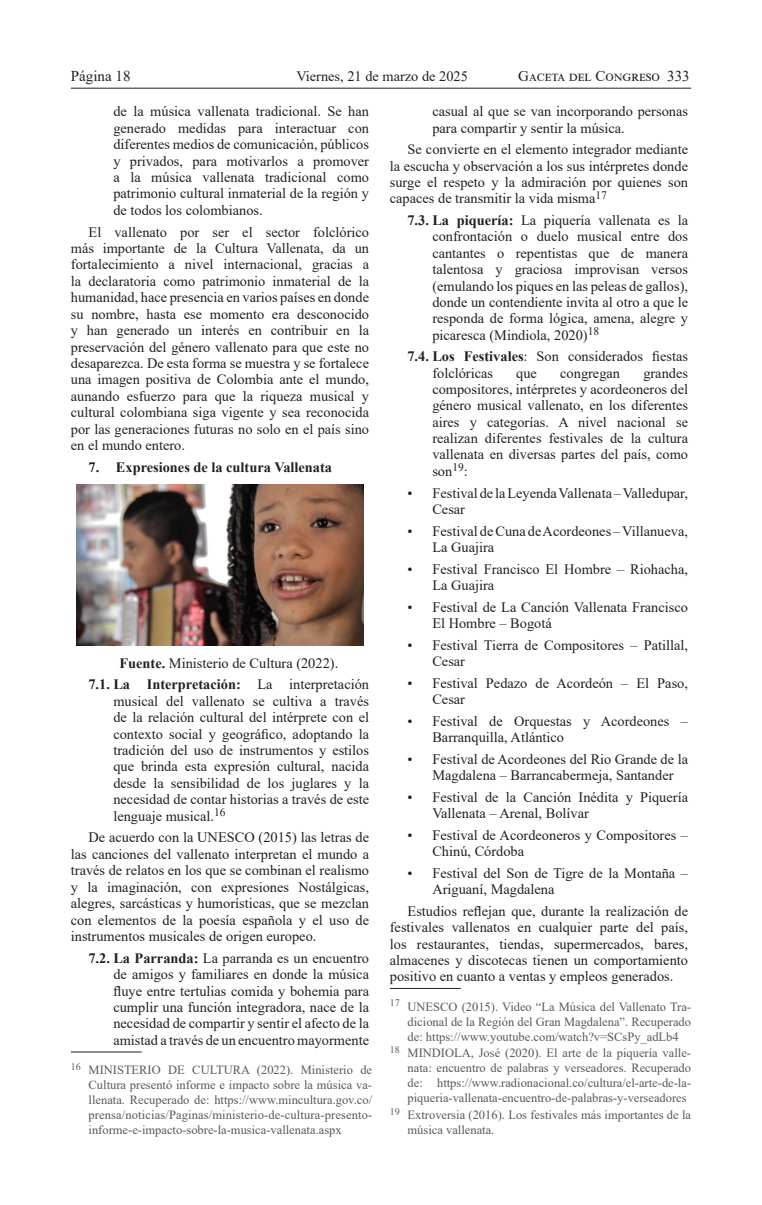
<style>
.page{position:relative;width:762px;height:1205px;background:#fff}
.page>*{position:absolute;margin:0;border:0;box-sizing:border-box;transform-origin:0 0}
.t1{font:15px "Times New Roman";color:#231f20}
.Párrafos_-_TABULADO{font:14.38px/16.4px "Times New Roman";color:#231f20}
.Párrafos{font:14.38px/16.4px "Times New Roman";color:#231f20;text-align:justify}
.Párrafos-2{font:700 14.38px "Times New Roman";color:#231f20}
.Pies_de_páginas{font:12.5px/15px "Times New Roman";color:#57585a;text-align:justify}
.s1{font-weight:700}
</style>
<div class="page">
<hr style="left:71px;top:88px;width:620px;height:1px;background:#231f20">
<img style="left:76px;top:484px;width:287px;height:162px">
<hr style="left:71px;top:1051px;width:71px;height:1px;background:#231f20">
<hr style="left:390px;top:988px;width:71px;height:1px;background:#231f20">
<p class="t1" style="left:71px;top:65px;width:61px">Página 18</p>
<p class="Párrafos" style="left:296px;top:67px;width:173px">Viernes, 21 de marzo de 2025</p>
<p class="t1" style="left:518px;top:65px;width:173px">Gaceta del Congreso 333</p>
<p class="Párrafos_-_TABULADO" style="left:113px;top:103px;width:257px;text-align:justify">de la música vallenata tradicional. Se han generado medidas para interactuar con diferentes medios de comunicación, públicos y privados, para motivarlos a promover a la música vallenata tradicional como patrimonio cultural inmaterial de la región y de todos los colombianos.</p>
<p class="Párrafos" style="left:71px;top:223px;width:300px;text-indent:18px">El vallenato por ser el sector folclórico más importante de la Cultura Vallenata, da un fortalecimiento a nivel internacional, gracias a la declaratoria como patrimonio inmaterial de la humanidad, hace presencia en varios países en donde su nombre, hasta ese momento era desconocido y han generado un interés en contribuir en la preservación del género vallenato para que este no desaparezca. De esta forma se muestra y se fortalece una imagen positiva de Colombia ante el mundo, aunando esfuerzo para que la riqueza musical y cultural colombiana siga vigente y sea reconocida por las generaciones futuras no solo en el país sino en el mundo entero.</p>
<p class="Párrafos-2" style="left:89px;top:457px;width:245px">7. Expresiones de la cultura Vallenata</p>
<p class="Párrafos_-_TABULADO" style="left:432px;top:103px;width:257px">casual al que se van incorporando personas para compartir y sentir la música.</p>
<p class="Párrafos" style="left:390px;top:141px;width:300px;text-indent:18px">Se convierte en el elemento integrador mediante la escucha y observación a los sus intérpretes donde surge el respeto y la admiración por quienes son capaces de transmitir la vida misma<sup>17</sup></p>
<p class="Párrafos_-_TABULADO" style="left:432px;top:212px;width:257px;text-align:justify;text-indent:-25px"><span class="s1">7.3. La piquería:</span> La piquería vallenata es la confrontación o duelo musical entre dos cantantes o repentistas que de manera talentosa y graciosa improvisan versos (emulando los piques en las peleas de gallos), donde un contendiente invita al otro a que le responda de forma lógica, amena, alegre y picaresca (Mindiola, 2020)<sup>18</sup></p>
<p class="Párrafos_-_TABULADO" style="left:432px;top:348px;width:257px;text-indent:-25px"><span class="s1">7.4. Los Festivales</span>: Son considerados fiestas folclóricas</p>
<p class="Párrafos_-_TABULADO" style="left:432px;top:364px;width:257px;text-align:justify;text-indent:211px">grandes compositores, intérpretes y acordeoneros del género musical vallenato, en los diferentes aires y categorías. A nivel nacional se realizan diferentes festivales de la cultura vallenata en diversas partes del país, como son<sup>19</sup>:</p>
<p class="Párrafos_-_TABULADO" style="left:432px;top:484px;width:257px;text-indent:-25px">• Festival de la Leyenda Vallenata – Valledupar,<br>Cesar</p>
<p class="Párrafos_-_TABULADO" style="left:432px;top:522px;width:257px;text-indent:-25px">• Festival de Cuna de Acordeones – Villanueva,<br>La Guajira</p>
<p class="Párrafos_-_TABULADO" style="left:432px;top:560px;width:257px;text-indent:-25px">• Festival Francisco El Hombre – Riohacha,<br>La Guajira</p>
<p class="Párrafos_-_TABULADO" style="left:432px;top:598px;width:257px;text-indent:-25px">• Festival de La Canción Vallenata Francisco<br>El Hombre – Bogotá</p>
<p class="Párrafos_-_TABULADO" style="left:432px;top:636px;width:257px;text-indent:-25px">• Festival Tierra de Compositores – Patillal,<br>Cesar</p>
<p class="Párrafos_-_TABULADO" style="left:432px;top:674px;width:257px;text-indent:-25px">• Festival Pedazo de Acordeón – El Paso,<br>Cesar</p>
<p class="Párrafos_-_TABULADO" style="left:432px;top:712px;width:257px;text-indent:-25px">• Festival de Orquestas y Acordeones –<br>Barranquilla, Atlántico</p>
<p class="Párrafos_-_TABULADO" style="left:432px;top:750px;width:257px;text-indent:-25px">• Festival de Acordeones del Rio Grande de la<br>Magdalena – Barrancabermeja, Santander</p>
<p class="Párrafos_-_TABULADO" style="left:432px;top:788px;width:257px;text-indent:-25px">• Festival de la Canción Inédita y Piquería<br>Vallenata – Arenal, Bolívar</p>
<p class="Párrafos_-_TABULADO" style="left:432px;top:826px;width:257px;text-indent:-25px">• Festival de Acordeoneros y Compositores –<br>Chinú, Córdoba</p>
<p class="Párrafos_-_TABULADO" style="left:432px;top:864px;width:257px;text-indent:-25px">• Festival del Son de Tigre de la Montaña –<br>Ariguaní, Magdalena</p>
<p class="Párrafos" style="left:390px;top:902px;width:300px;text-indent:18px">Estudios reflejan que, durante la realización de festivales vallenatos en cualquier parte del país, los restaurantes, tiendas, supermercados, bares, almacenes y discotecas tienen un comportamiento positivo en cuanto a ventas y empleos generados.</p>
<p class="Pies_de_páginas" style="left:407px;top:998px;width:285px;text-indent:-18px"><sup>17</sup> UNESCO (2015). Video “La Música del Vallenato Tra&shy;dicional de la Región del Gran Magdalena”. Recuperado de: https://www.youtube.com/watch?v=SCsPy_adLb4</p>
<p class="Pies_de_páginas" style="left:407px;top:1045px;width:285px;text-indent:-18px"><sup>18</sup> MINDIOLA, José (2020). El arte de la piquería valle&shy;nata: encuentro de palabras y verseadores. Recuperado de: https://www.radionacional.co/cultura/el-arte-de-la&shy;piqueria-vallenata-encuentro-de-palabras-y-verseadores</p>
<p class="Pies_de_páginas" style="left:407px;top:1107px;width:285px;text-indent:-18px"><sup>19</sup> Extroversia (2016). Los festivales más importantes de la música vallenata.</p>
<p class="Párrafos_-_TABULADO" style="left:516px;top:364px;width:22px">que</p>
<p class="Párrafos_-_TABULADO" style="left:560px;top:364px;width:61px">congregan</p>
<p class="Párrafos" style="left:119px;top:654px;width:220px"><span class="s1">Fuente.</span> Ministerio de Cultura (2022).</p>
<p class="Párrafos_-_TABULADO" style="left:113px;top:676px;width:257px;text-align:justify;text-indent:-25px"><span class="s1">7.1. La Interpretación:</span> La interpretación musical del vallenato se cultiva a través de la relación cultural del intérprete con el contexto social y geográfico, adoptando la tradición del uso de instrumentos y estilos que brinda esta expresión cultural, nacida desde la sensibilidad de los juglares y la necesidad de contar historias a través de este lenguaje musical.<sup>16</sup></p>
<p class="Párrafos" style="left:71px;top:829px;width:300px;text-indent:18px">De acuerdo con la UNESCO (2015) las letras de las canciones del vallenato interpretan el mundo a través de relatos en los que se combinan el realismo y la imaginación, con expresiones Nostálgicas, alegres, sarcásticas y humorísticas, que se mezclan con elementos de la poesía española y el uso de instrumentos musicales de origen europeo.</p>
<p class="Párrafos_-_TABULADO" style="left:113px;top:949px;width:257px;text-align:justify;text-indent:-25px"><span class="s1">7.2. La Parranda:</span> La parranda es un encuentro de amigos y familiares en donde la música fluye entre tertulias comida y bohemia para cumplir una función integradora, nace de la necesidad de compartir y sentir el afecto de la amistad a través de un encuentro mayormente</p>
<p class="Pies_de_páginas" style="left:89px;top:1062px;width:285px;text-indent:-18px"><sup>16</sup> MINISTERIO DE CULTURA (2022). Ministerio de Cultura presentó informe e impacto sobre la música va&shy;llenata. Recuperado de: https://www.mincultura.gov.co/ prensa/noticias/Paginas/ministerio-de-cultura-presento&shy;informe-e-impacto-sobre-la-musica-vallenata.aspx</p>
</div>
